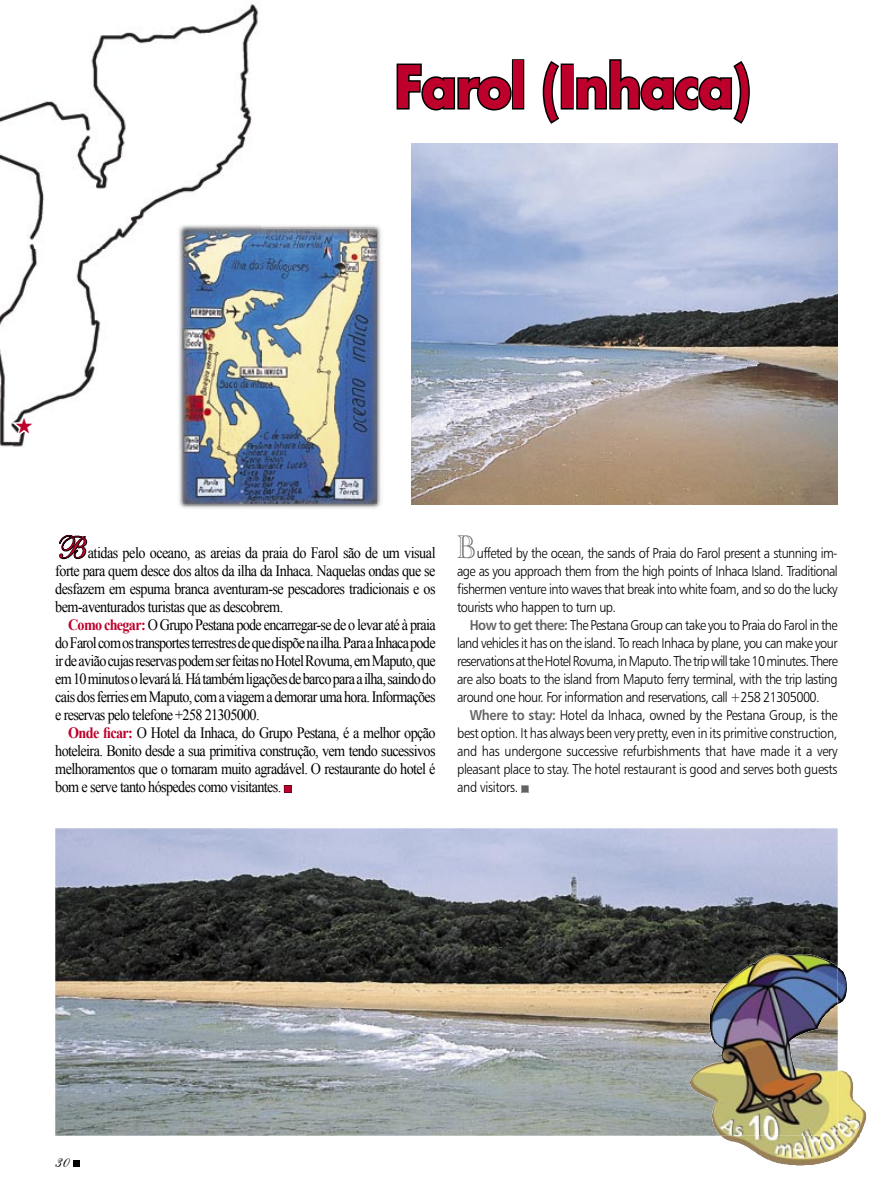
<style>
.page{position:relative;width:893px;height:1191px;background:#fff}
.page>*{position:absolute;margin:0;border:0;box-sizing:border-box;transform-origin:0 0}
.t1{font:700 57px "Futura";letter-spacing:-.015em;color:#bd002b;scale:.9 1}
.t2{font:31.8px "Caslon Openface BT";color:#626262;scale:.85 1}
.t3{font:18px "Shelley Allegro BT";color:#000}
.t4{font:15.75px/18px "Times New Roman";letter-spacing:-.045em;color:#000;text-align:justify;scale:.9 1}
.t5{font:14.25px/18px "Humanist 777 BT Light B";letter-spacing:-.045em;color:#000;text-align:justify;scale:.9 1}
.s1{font-family:"Shelley Allegro BT";font-size:30px;color:#bd002b}
.s2{font-weight:700;color:#bd002b}
.s3{font-family:"Humanist 777 BT Bold B";color:#626262}
</style>
<div class="page">
<div style="left:73px;top:1160px;width:7px;height:6px;background:#000"></div>
<img style="left:55px;top:828px;width:783px;height:307px">
<svg style="left:59px;top:534px;width:29px;height:26px"></svg>
<svg style="left:284px;top:785px;width:7px;height:7px"></svg>
<svg style="left:521px;top:785px;width:8px;height:7px"></svg>
<svg style="left:396px;top:62px;width:116px;height:49px"></svg>
<div style="left:512px;top:59px;width:12px;height:51px;border:3px solid #000"></div>
<svg style="left:542px;top:61px;width:19px;height:63px"></svg>
<div style="left:561px;top:64px;width:13px;height:46px;border:3px solid #000"></div>
<svg style="left:576px;top:59px;width:174px;height:65px"></svg>
<img style="left:720px;top:1135px;width:76px;height:30px">
<img style="left:690px;top:982px;width:106px;height:153px">
<img style="left:0;top:4px;width:260px;height:246px">
<img style="left:0;top:250px;width:103px;height:197px">
<img style="left:412px;top:144px;width:426px;height:360px">
<img style="left:179px;top:225px;width:202px;height:284px">
<img style="left:177px;top:223px;width:84px;height:227px">
<img style="left:183px;top:228px;width:194px;height:276px">
<img style="left:183px;top:228px;width:78px;height:222px">
<svg style="left:7px;top:408px;width:35px;height:33px"></svg>
<h1 class="t1" style="left:395px;top:47px;width:397px">Farol (Inhaca)</h1>
<p class="t4" style="left:55px;top:544px;width:424px"><span class="s1">B</span>atidas pelo oceano, as areias da praia do Farol são de um visual forte para quem desce dos altos da ilha da Inhaca. Naquelas ondas que se desfazem em espuma branca aventuram-se pescadores tradicionais e os bem-aventurados turistas que as descobrem.</p>
<p class="t4" style="left:55px;top:616px;width:424px;text-indent:13px"><span class="s2">Como chegar:</span> O Grupo Pestana pode encarregar-se de o levar até à praia do Farol com os transportes terrestres de que dispõe na ilha. Para a Inhaca pode ir de avião cujas reservas podem ser feitas no Hotel Rovuma, em Maputo, que em 10 minutos o levará lá. Há também ligações de barco para a ilha, saindo do cais dos ferries em Maputo, com a viagem a demorar uma hora. Informações e reservas pelo telefone +258 21305000.</p>
<p class="t4" style="left:55px;top:724px;width:424px;text-indent:13px"><span class="s2">Onde ficar:</span> O Hotel da Inhaca, do Grupo Pestana, é a melhor opção hoteleira. Bonito desde a sua primitiva construção, vem tendo sucessivos melhoramentos que o tornaram muito agradável. O restaurante do hotel é bom e serve tanto hóspedes como visitantes.</p>
<h2 class="t2" style="left:457px;top:527px;width:23px">B</h2>
<p class="t5" style="left:457px;top:544px;width:424px;text-indent:20px">uffeted by the ocean, the sands of Praia do Farol present a stunning im&shy;age as you approach them from the high points of Inhaca Island. Traditional fishermen venture into waves that break into white foam, and so do the lucky tourists who happen to turn up.</p>
<p class="t5" style="left:457px;top:616px;width:425px;text-indent:13px"><span class="s3">How to get there:</span> The Pestana Group can take you to Praia do Farol in the land vehicles it has on the island. To reach Inhaca by plane, you can make your reservations at the Hotel Rovuma, in Maputo. The trip will take 10 minutes. There are also boats to the island from Maputo ferry terminal, with the trip lasting around one hour. For information and reservations, call +258 21305000.</p>
<p class="t5" style="left:457px;top:706px;width:424px;text-indent:13px"><span class="s3">Where to stay:</span> Hotel da Inhaca, owned by the Pestana Group, is the best option. It has always been very pretty, even in its primitive construction, and has undergone successive refurbishments that have made it a very pleasant place to stay. The hotel restaurant is good and serves both guests and visitors.</p>
<p class="t3" style="left:55px;top:1149px;width:16px">30</p>
</div>
